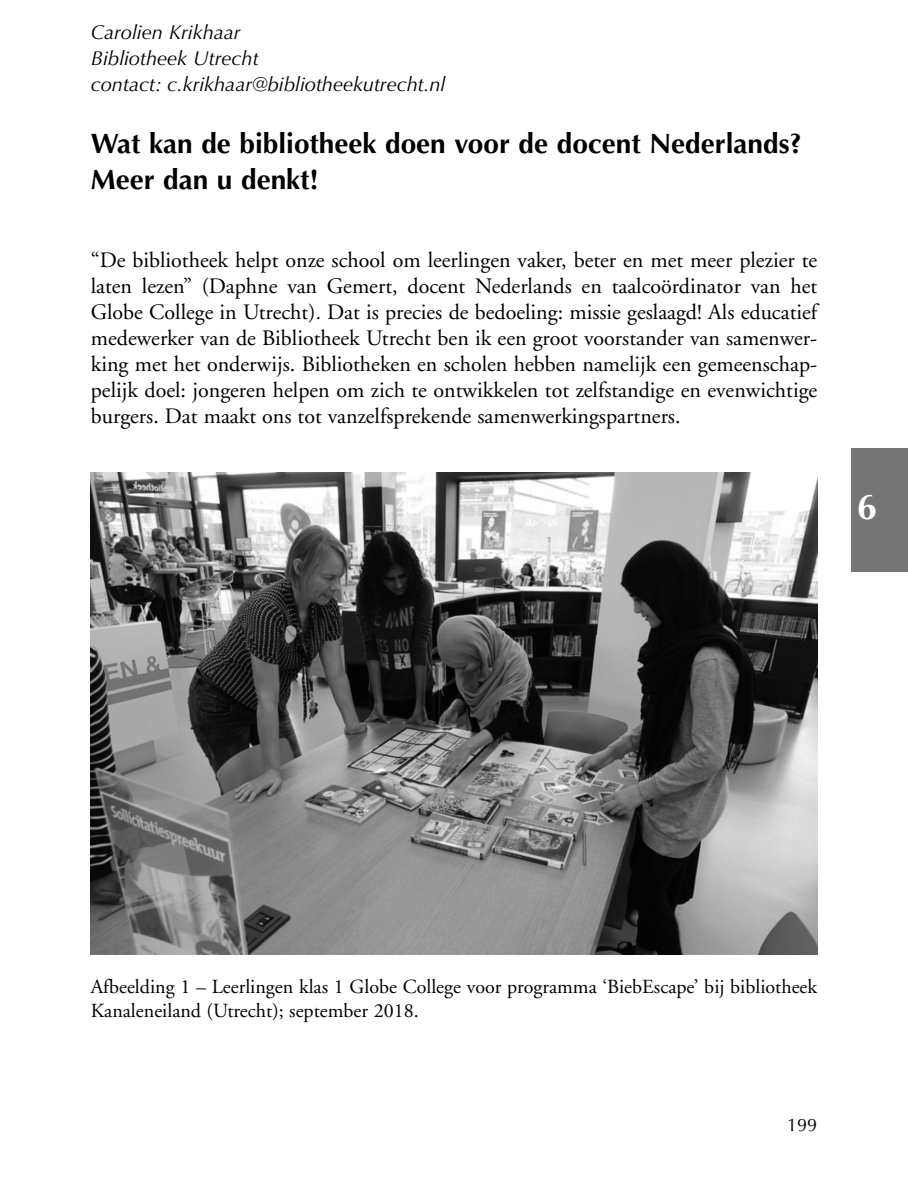
<style>
.page{position:relative;width:908px;height:1191px;background:#fff}
.page>*{position:absolute;margin:0;border:0;box-sizing:border-box;transform-origin:0 0}
.t1{font:700 36px "Optima";color:#fff}
.t2{font:700 28px/36px "Optima";color:#000}
.t3{font:22px/26px "Adobe Garamond";color:#000;text-align:justify}
.t4{font:20px/24px "Adobe Garamond";color:#000}
.t5{font:italic 20px/26px "Optima";color:#000}
.t6{font:18px "Optima";color:#000}
.s1{font-style:italic}
</style>
<div class="page">
<div style="left:850px;top:448px;width:57px;height:123px;background:#757575"></div>
<img style="left:91px;top:472px;width:725px;height:483px">
<p class="t5" style="left:91px;top:21px;width:356px">Carolien Krikhaar<br>Bibliotheek Utrecht<br>contact: c.krikhaar@bibliotheekutrecht.nl</p>
<p class="t2" style="left:91px;top:128px;width:712px">Wat kan de bibliotheek doen voor de docent Nederlands?<br>Meer dan u denkt!</p>
<p class="t3" style="left:91px;top:249px;width:727px">“De bibliotheek helpt onze school om leerlingen vaker, beter en met meer plezier te laten lezen” (Daphne van Gemert, docent Nederlands en taalcoördinator van het Globe College in Utrecht)<span class="s1">.</span> Dat is precies de bedoeling: missie geslaagd! Als educatief medewerker van de Bibliotheek Utrecht ben ik een groot voorstander van samenwer&shy;king met het onderwijs. Bibliotheken en scholen hebben namelijk een gemeenschap&shy;pelijk doel: jongeren helpen om zich te ontwikkelen tot zelfstandige en evenwichtige burgers. Dat maakt ons tot vanzelfsprekende samenwerkingspartners.</p>
<h1 class="t1" style="left:856px;top:491px;width:22px">6</h1>
<p class="t4" style="left:91px;top:976px;width:727px">Afbeelding 1 – Leerlingen klas 1 Globe College voor programma ‘BiebEscape’ bij bibliotheek<br>Kanaleneiland (Utrecht); september 2018.</p>
<p class="t6" style="left:786px;top:1117px;width:32px">199</p>
</div>
